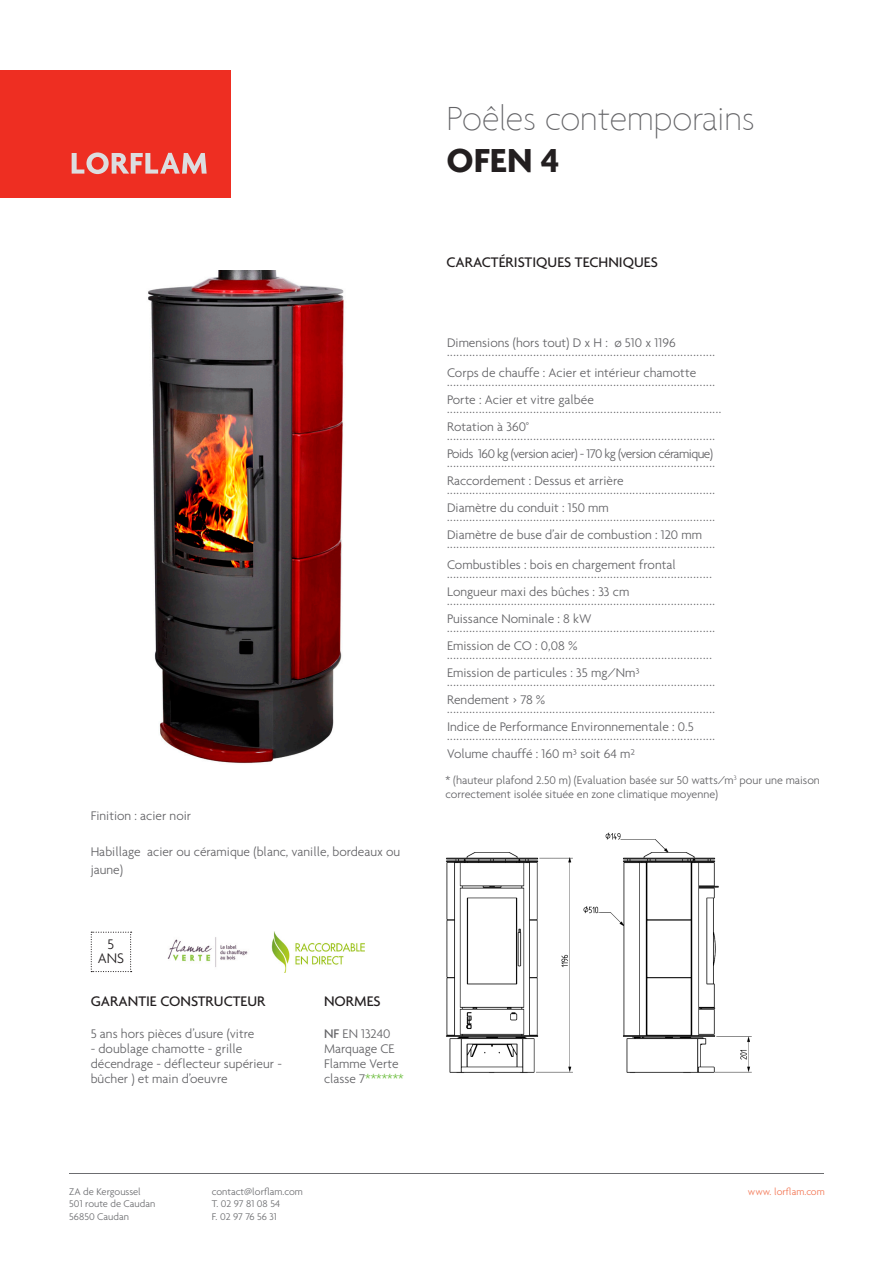
<style>
.page{position:relative;width:893px;height:1263px;background:#fff}
.page>*{position:absolute;margin:0;border:0;box-sizing:border-box;transform-origin:0 0}
.t1{font:100 36px/42px "Agenda";color:#636366}
.t2{font:500 15px "Agenda";color:#231f20}
.t3{font:300 15px/13.5px "Agenda";color:#231f20;text-align:center}
.t4{font:300 13.5px/15px "Agenda";color:#636366}
.t5{font:300 13.5px "Agenda";letter-spacing:-.04em;color:#636366}
.t6{font:300 12px/14.4px "Agenda";color:#636366}
.t7{font:300 10.5px "Agenda";color:#6c6d70}
.t8{font:300 10.5px "Agenda";color:#f37653}
.s1{font-weight:500}
.s2{color:#71bf44}
.s3{font-weight:700;color:#231f20}
</style>
<div class="page">
<hr style="left:69px;top:1173px;width:755px;height:1px;background:#6c6d70">
<div style="left:0;top:70px;width:231px;height:128px;background:#ee2e22"></div>
<svg style="left:72px;top:152px;width:135px;height:22px"></svg>
<svg style="left:91px;top:932px;width:41px;height:40px"></svg>
<img style="left:167px;top:937px;width:81px;height:30px">
<img style="left:446px;top:832px;width:306px;height:241px">
<img style="left:148px;top:270px;width:197px;height:494px">
<img style="left:271px;top:932px;width:94px;height:40px">
<p class="t4" style="left:91px;top:808px;width:102px">Finition : acier noir</p>
<p class="t4" style="left:91px;top:842px;width:311px;line-height:18px">Habillage acier ou céramique (blanc, vanille, bordeaux ou jaune)</p>
<p class="t3" style="left:98px;top:937px;width:28px">5<br>ANS</p>
<p class="t2" style="left:91px;top:992px;width:176px">GARANTIE CONSTRUCTEUR</p>
<p class="t4" style="left:91px;top:1025px;width:165px">5 ans hors pièces d’usure (vitre</p>
<p class="t4" style="left:91px;top:1040px;width:193px">- doublage chamotte - grille décendrage - déflecteur supérieur - bûcher ) et main d’oeuvre</p>
<p class="t2" style="left:324px;top:992px;width:58px">NORMES</p>
<p class="t4" style="left:324px;top:1025px;width:68px"><span class="s1">NF</span> EN 13240</p>
<p class="t4" style="left:324px;top:1040px;width:72px">Marquage CE</p>
<p class="t4" style="left:324px;top:1055px;width:76px">Flamme Verte</p>
<p class="t4" style="left:324px;top:1070px;width:81px">classe 7<span class="s2">*******</span></p>
<p class="t7" style="left:69px;top:1185px;width:73px">ZA de Kergoussel</p>
<p class="t7" style="left:69px;top:1198px;width:87px">501 route de Caudan</p>
<p class="t7" style="left:69px;top:1210px;width:61px">56850 Caudan</p>
<p class="t7" style="left:212px;top:1185px;width:93px">contact@lorflam.com</p>
<p class="t7" style="left:212px;top:1198px;width:70px">T. 02 97 81 08 54</p>
<p class="t7" style="left:212px;top:1210px;width:67px">F. 02 97 76 56 31</p>
<p class="t1" style="left:446px;top:97px;width:310px">Poêles contemporains<br><span class="s3">OFEN 4</span></p>
<p class="t2" style="left:446px;top:253px;width:213px">CARACTÉRISTIQUES TECHNIQUES</p>
<p class="t4" style="left:447px;top:335px;width:230px">Dimensions (hors tout) D x H : ø 510 x 1196</p>
<p class="t4" style="left:447px;top:344px;width:270px">....................................................................................</p>
<p class="t4" style="left:447px;top:365px;width:251px">Corps de chauffe : Acier et intérieur chamotte</p>
<p class="t4" style="left:447px;top:374px;width:270px">....................................................................................</p>
<p class="t4" style="left:447px;top:392px;width:148px">Porte : Acier et vitre galbée</p>
<p class="t4" style="left:447px;top:401px;width:276px">......................................................................................</p>
<p class="t4" style="left:447px;top:419px;width:83px">Rotation à 360°</p>
<p class="t4" style="left:447px;top:428px;width:270px">....................................................................................</p>
<p class="t5" style="left:447px;top:446px;width:268px">Poids 160 kg (version acier) - 170 kg (version céramique)</p>
<p class="t4" style="left:447px;top:455px;width:270px">....................................................................................</p>
<p class="t4" style="left:447px;top:473px;width:178px">Raccordement : Dessus et arrière</p>
<p class="t4" style="left:447px;top:482px;width:270px">....................................................................................</p>
<p class="t4" style="left:447px;top:500px;width:163px">Diamètre du conduit : 150 mm</p>
<p class="t4" style="left:447px;top:509px;width:270px">....................................................................................</p>
<p class="t4" style="left:447px;top:527px;width:257px">Diamètre de buse d’air de combustion : 120 mm</p>
<p class="t4" style="left:447px;top:536px;width:270px">....................................................................................</p>
<p class="t4" style="left:447px;top:556px;width:230px">Combustibles : bois en chargement frontal</p>
<p class="t4" style="left:447px;top:565px;width:266px">...................................................................................</p>
<p class="t4" style="left:447px;top:583px;width:184px">Longueur maxi des bûches : 33 cm</p>
<p class="t4" style="left:447px;top:592px;width:270px">....................................................................................</p>
<p class="t4" style="left:447px;top:610px;width:146px">Puissance Nominale : 8 kW</p>
<p class="t4" style="left:447px;top:619px;width:270px">....................................................................................</p>
<p class="t4" style="left:447px;top:637px;width:132px">Emission de CO : 0,08 %</p>
<p class="t4" style="left:447px;top:646px;width:266px">...................................................................................</p>
<p class="t4" style="left:447px;top:664px;width:194px">Emission de particules : 35 mg/Nm³</p>
<p class="t4" style="left:447px;top:673px;width:270px">....................................................................................</p>
<p class="t4" style="left:447px;top:691px;width:100px">Rendement &gt; 78 %</p>
<p class="t4" style="left:447px;top:699px;width:270px;line-height:18px">....................................................................................<br>Indice de Performance Environnementale : 0.5</p>
<p class="t4" style="left:447px;top:727px;width:270px">....................................................................................</p>
<p class="t4" style="left:447px;top:745px;width:190px">Volume chauffé : 160 m³ soit 64 m²</p>
<p class="t6" style="left:445px;top:773px;width:376px">* (hauteur plafond 2.50 m) (Evaluation basée sur 50 watts/m<sup>3</sup> pour une maison correctement isolée située en zone climatique moyenne)</p>
<p class="t8" style="left:748px;top:1185px;width:78px">www. lorflam.com</p>
</div>
